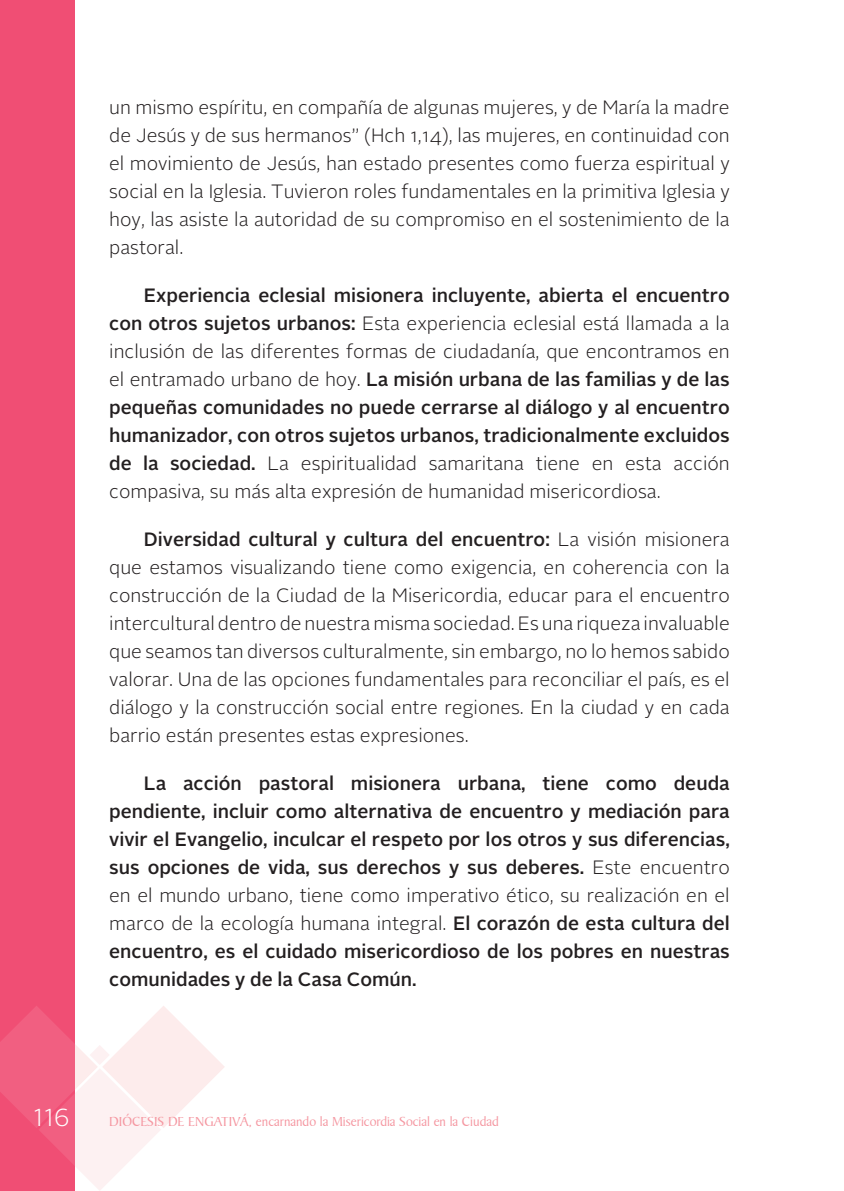
<style>
.page{position:relative;width:844px;height:1191px;background:#fff}
.page>*{position:absolute;margin:0;border:0;box-sizing:border-box;transform-origin:0 0}
.t1{font:300 24.5px "Alright Sans";color:#fff}
.CUERPO_DE_TEXTO{font:500 19.25px/28px "Alright Sans";color:#231f20;text-align:justify}
.CUERPO_DE_TEXTO-2{font:300 19.25px/28px "Alright Sans";color:#231f20;text-align:justify}
.t2{font:14px "Baker Signet BT";color:#f597a1}
.s1{font-weight:300}
.s2{font-weight:500}
</style>
<div class="page">
<div style="left:0;top:0;width:74px;height:1191px;background:#f04e74"></div>
<svg style="left:0;top:1005px;width:224px;height:186px"></svg>
<p class="CUERPO_DE_TEXTO-2" style="left:109px;top:93px;width:622px">un mismo espíritu, en compañía de algunas mujeres, y de María la madre de Jesús y de sus hermanos” (Hch 1,14), las mujeres, en continuidad con el movimiento de Jesús, han estado presentes como fuerza espiritual y social en la Iglesia. Tuvieron roles fundamentales en la primitiva Iglesia y hoy, las asiste la autoridad de su compromiso en el sostenimiento de la pastoral.</p>
<p class="CUERPO_DE_TEXTO" style="left:109px;top:281px;width:622px;text-indent:35px">Experiencia eclesial misionera incluyente, abierta el encuentro con otros sujetos urbanos: <span class="s1">Esta experiencia eclesial está llamada a la inclusión de las diferentes formas de ciudadanía, que encontramos en el entramado urbano de hoy.</span> La misión urbana de las familias y de las pequeñas comunidades no puede cerrarse al diálogo y al encuentro humanizador, con otros sujetos urbanos, tradicionalmente excluidos de la sociedad. <span class="s1">La espiritualidad samaritana tiene en esta acción compasiva, su más alta expresión de humanidad misericordiosa.</span></p>
<p class="CUERPO_DE_TEXTO-2" style="left:109px;top:525px;width:622px;text-indent:35px"><span class="s2">Diversidad cultural y cultura del encuentro:</span> La visión misionera que estamos visualizando tiene como exigencia, en coherencia con la construcción de la Ciudad de la Misericordia, educar para el encuentro intercultural dentro de nuestra misma sociedad. Es una riqueza invaluable que seamos tan diversos culturalmente, sin embargo, no lo hemos sabido valorar. Una de las opciones fundamentales para reconciliar el país, es el diálogo y la construcción social entre regiones. En la ciudad y en cada barrio están presentes estas expresiones.</p>
<p class="CUERPO_DE_TEXTO" style="left:109px;top:769px;width:622px;text-indent:35px">La acción pastoral misionera urbana, tiene como deuda pendiente, incluir como alternativa de encuentro y mediación para vivir el Evangelio, inculcar el respeto por los otros y sus diferencias, sus opciones de vida, sus derechos y sus deberes. <span class="s1">Este encuentro en el mundo urbano, tiene como imperativo ético, su realización en el marco de la ecología humana integral.</span> El corazón de esta cultura del encuentro, es el cuidado misericordioso de los pobres en nuestras comunidades y de la Casa Común.</p>
<p class="t1" style="left:33px;top:1101px;width:38px">116</p>
<p class="t2" style="left:109px;top:1113px;width:391px">DIÓCESIS DE ENGATIVÁ, encarnando la Misericordia Social en la Ciudad</p>
</div>
